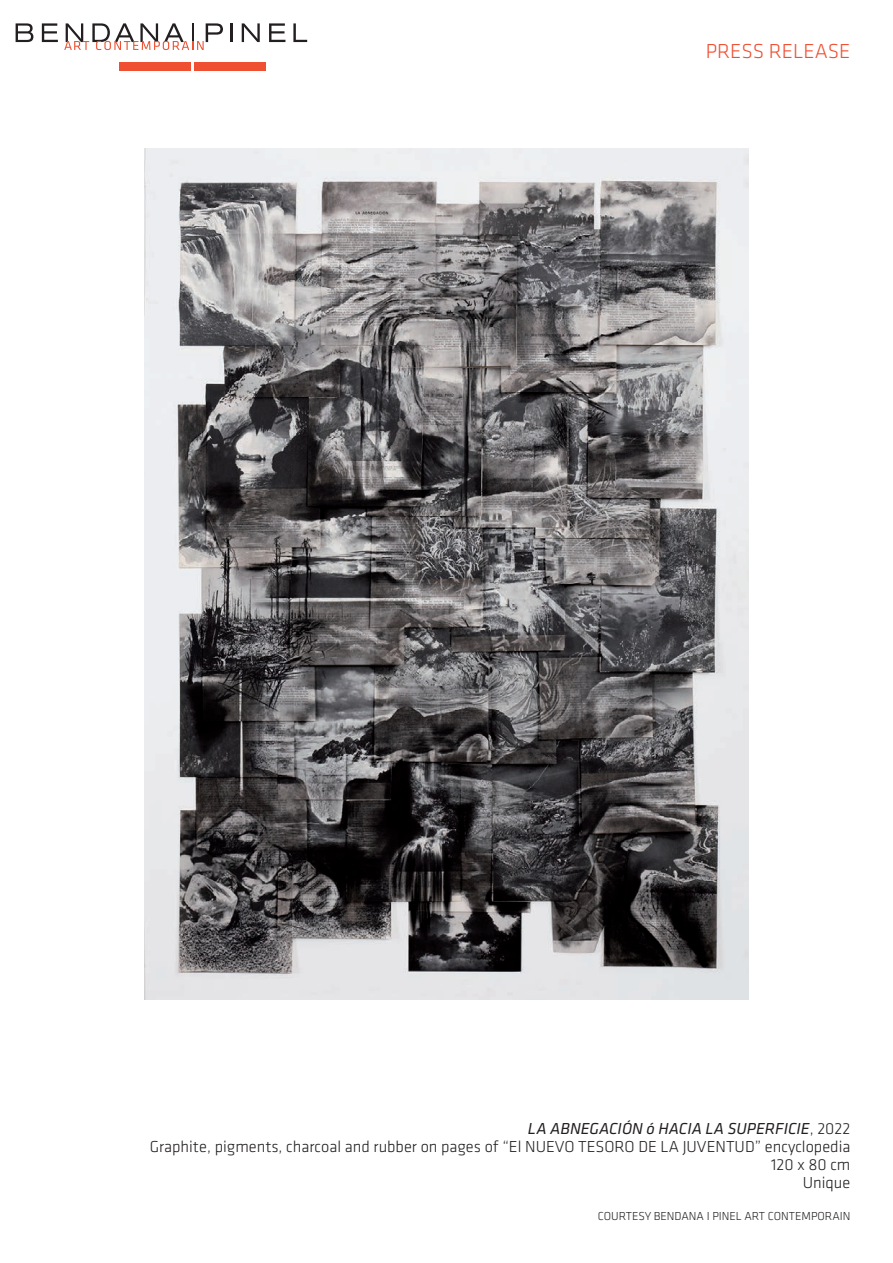
<style>
.page{position:relative;width:893px;height:1263px;background:#fff}
.page>*{position:absolute;margin:0;border:0;box-sizing:border-box;transform-origin:0 0}
.t1{font:300 21px "Klavika";color:#ef5032}
.t2{font:300 16.5px/18px "Klavika";color:#231f20;text-align:right}
.t3{font:300 12px "Klavika";color:#231f20}
.s1{font-weight:400;font-style:italic}
</style>
<div class="page">
<svg style="left:16px;top:23px;width:17px;height:19px"></svg>
<svg style="left:42px;top:23px;width:16px;height:19px"></svg>
<svg style="left:230px;top:23px;width:2px;height:19px"></svg>
<svg style="left:242px;top:23px;width:18px;height:19px"></svg>
<svg style="left:269px;top:23px;width:16px;height:19px"></svg>
<svg style="left:293px;top:23px;width:14px;height:19px"></svg>
<svg style="left:64px;top:23px;width:159px;height:27px"></svg>
<div style="left:119px;top:62px;width:72px;height:9px;background:#ef5032"></div>
<div style="left:194px;top:62px;width:72px;height:9px;background:#ef5032"></div>
<img style="left:144px;top:149px;width:605px;height:850px">
<p class="t1" style="left:706px;top:40px;width:146px">PRESS RELEASE</p>
<p class="t2" style="left:150px;top:1120px;width:702px"><span class="s1">LA ABNEGACIÓN ó HACIA LA SUPERFICIE</span>, 2022<br>Graphite, pigments, charcoal and rubber on pages of “El NUEVO TESORO DE LA JUVENTUD” encyclopedia 120 x 80 cm<br>Unique</p>
<p class="t3" style="left:598px;top:1210px;width:254px">COURTESY BENDANA I PINEL ART CONTEMPORAIN</p>
</div>
